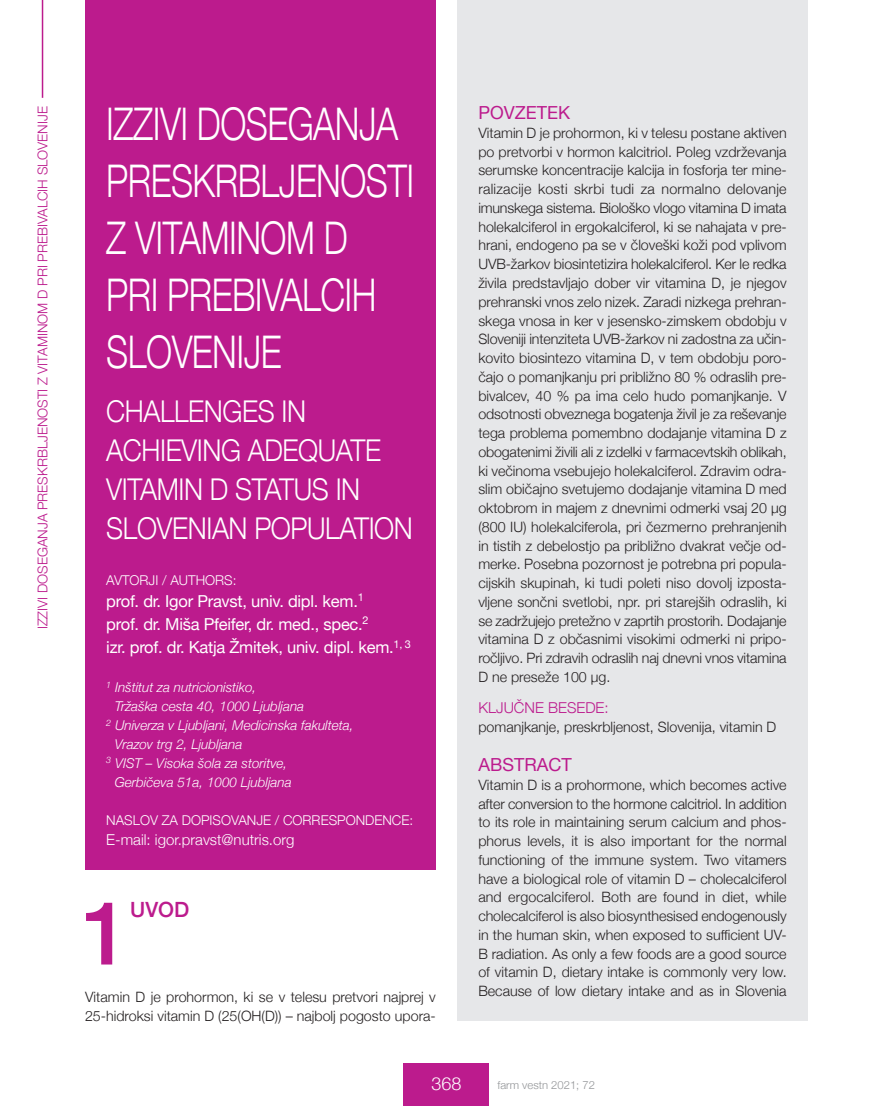
<style>
.page{position:relative;width:893px;height:1106px;background:#fff}
.page>*{position:absolute;margin:0;border:0;box-sizing:border-box;transform-origin:0 0}
.t1{font:500 88.2px "Helvetica Neue";color:#bc1b8d}
.t2{font:300 45px/57px "Helvetica Neue";letter-spacing:-.015em;color:#fff;scale:.78 1}
.t3{font:300 30px/39px "Helvetica Neue";letter-spacing:-.015em;color:#fff;scale:.9 1}
.t4{font:500 21px "Helvetica Neue";color:#bc1b8d}
.t5{font:18px "Helvetica Neue";color:#bc1b8d}
.t6{font:300 18px "Helvetica Neue";color:#fff}
.t7{font:16.5px/23.1px "Helvetica Neue";letter-spacing:-.015em;color:#fff}
.t8{font:300 15px "Helvetica Neue";color:#fff}
.t9{font:300 15px "Helvetica Neue";color:#bc1b8d}
.t10{font:300 14.25px/18.8px "Helvetica Neue";color:#231f20;text-align:justify}
.t11{font:italic 300 13.5px "Helvetica Neue";color:#fff}
.t12{font:300 13.5px "Helvetica Neue";color:#bc1b8d}
.t13{font:300 13.5px "Helvetica Neue";color:#fff}
.t14{font:300 11.25px "Helvetica Neue";color:#939598}
</style>
<div class="page">
<div style="left:85px;top:0;width:351px;height:870px;background:#bc1b8d"></div>
<div style="left:457px;top:0;width:351px;height:1020px;background:#e6e7e9"></div>
<div style="left:404px;top:1063px;width:85px;height:43px;background:#bc1b8d"></div>
<hr style="left:42px;top:0;width:1px;height:98px;background:#bc1b8d">
<p class="t12" style="left:35px;top:629px;width:524px;rotate:-90deg">IZZIVI DOSEGANJA PRESKRBLJENOSTI Z VITAMINOM D PRI PREBIVALCIH SLOVENIJE</p>
<h2 class="t2" style="left:106px;top:95px;width:396px">IZZIVI DOSEGANJA<br>PRESKRBLJENOSTI<br>Z VITAMINOM D<br>PRI PREBIVALCIH<br>SLOVENIJE</h2>
<h3 class="t3" style="left:106px;top:391px;width:342px">CHALLENGES IN<br>ACHIEVING ADEqUATE<br>VITAMIN D STATUS IN<br>SLOVENIAN POPULATION</h3>
<p class="t13" style="left:106px;top:572px;width:132px">AVTORJI / AUTHORS:</p>
<p class="t7" style="left:106px;top:589px;width:306px">prof. dr. Igor Pravst, univ. dipl. kem.<sup>1<br></sup>prof. dr. Miša Pfeifer, dr. med., spec.<sup>2<br></sup>izr. prof. dr. Katja Žmitek, univ. dipl. kem.<sup>1,</sup> <sup>3</sup></p>
<p class="t11" style="left:106px;top:679px;width:151px"><sup>1</sup> Inštitut za nutricionistiko,</p>
<p class="t11" style="left:115px;top:698px;width:191px">Tržaška cesta 40, 1000 Ljubljana</p>
<p class="t11" style="left:106px;top:717px;width:249px"><sup>2</sup> Univerza v Ljubljani, Medicinska fakulteta,</p>
<p class="t11" style="left:115px;top:736px;width:129px">Vrazov trg 2, Ljubljana</p>
<p class="t11" style="left:106px;top:755px;width:183px"><sup>3</sup> VIST – Visoka šola za storitve,</p>
<p class="t11" style="left:115px;top:773px;width:178px">Gerbičeva 51a, 1000 Ljubljana</p>
<p class="t13" style="left:106px;top:811px;width:308px">NASLOV ZA DOPISOVANJE / CORRESPONDENCE:</p>
<p class="t8" style="left:106px;top:831px;width:190px">E-mail: igor.pravst@nutris.org</p>
<h1 class="t1" style="left:81px;top:878px;width:51px">1</h1>
<h3 class="t4" style="left:130px;top:896px;width:61px">UVOD</h3>
<p class="t10" style="left:85px;top:987px;width:352px">Vitamin D je prohormon, ki se v telesu pretvori najprej v<br>25-hidroksi vitamin D (25(OH(D)) – najbolj pogosto upora-</p>
<p class="t5" style="left:478px;top:102px;width:93px">POVZETEK</p>
<p class="t10" style="left:478px;top:123px;width:310px">Vitamin D je prohormon, ki v telesu postane aktiven po pretvorbi v hormon kalcitriol. Poleg vzdrževanja serumske koncentracije kalcija in fosforja ter mine&shy;ralizacije kosti skrbi tudi za normalno delovanje imunskega sistema. Biološko vlogo vitamina D imata holekalciferol in ergokalciferol, ki se nahajata v pre&shy;hrani, endogeno pa se v človeški koži pod vplivom UVB-žarkov biosintetizira holekalciferol. Ker le redka živila predstavljajo dober vir vitamina D, je njegov prehranski vnos zelo nizek. Zaradi nizkega prehran&shy;skega vnosa in ker v jesensko-zimskem obdobju v Sloveniji intenziteta UVB-žarkov ni zadostna za učin&shy;kovito biosintezo vitamina D, v tem obdobju poro&shy;čajo o pomanjkanju pri približno 80 % odraslih pre&shy;bivalcev, 40 % pa ima celo hudo pomanjkanje. V odsotnosti obveznega bogatenja živil je za reševanje tega problema pomembno dodajanje vitamina D z obogatenimi živili ali z izdelki v farmacevtskih oblikah, ki večinoma vsebujejo holekalciferol. Zdravim odra&shy;slim običajno svetujemo dodajanje vitamina D med oktobrom in majem z dnevnimi odmerki vsaj 20 µg (800 IU) holekalciferola, pri čezmerno prehranjenih in tistih z debelostjo pa približno dvakrat večje od&shy;merke. Posebna pozornost je potrebna pri popula&shy;cijskih skupinah, ki tudi poleti niso dovolj izposta&shy;vljene sončni svetlobi, npr. pri starejših odraslih, ki se zadržujejo pretežno v zaprtih prostorih. Dodajanje vitamina D z občasnimi visokimi odmerki ni pripo&shy;ročljivo. Pri zdravih odraslih naj dnevni vnos vitamina D ne preseže 100 µg.</p>
<p class="t9" style="left:478px;top:699px;width:132px">KLJUČNE BESEDE:</p>
<p class="t10" style="left:478px;top:717px;width:299px">pomanjkanje, preskrbljenost, Slovenija, vitamin D</p>
<p class="t5" style="left:478px;top:754px;width:95px">ABSTRACT</p>
<p class="t10" style="left:478px;top:775px;width:310px">Vitamin D is a prohormone, which becomes active after conversion to the hormone calcitriol. In addition to its role in maintaining serum calcium and phos&shy;phorus levels, it is also important for the normal functioning of the immune system. Two vitamers have a biological role of vitamin D – cholecalciferol and ergocalciferol. Both are found in diet, while cholecalciferol is also biosynthesised endogenously in the human skin, when exposed to sufficient UV-B radiation. As only a few foods are a good source of vitamin D, dietary intake is commonly very low.<br>Because of low dietary intake and as in Slovenia</p>
<p class="t6" style="left:431px;top:1072px;width:32px">368</p>
<p class="t14" style="left:497px;top:1078px;width:99px">farm vestn 2021; 72</p>
</div>
